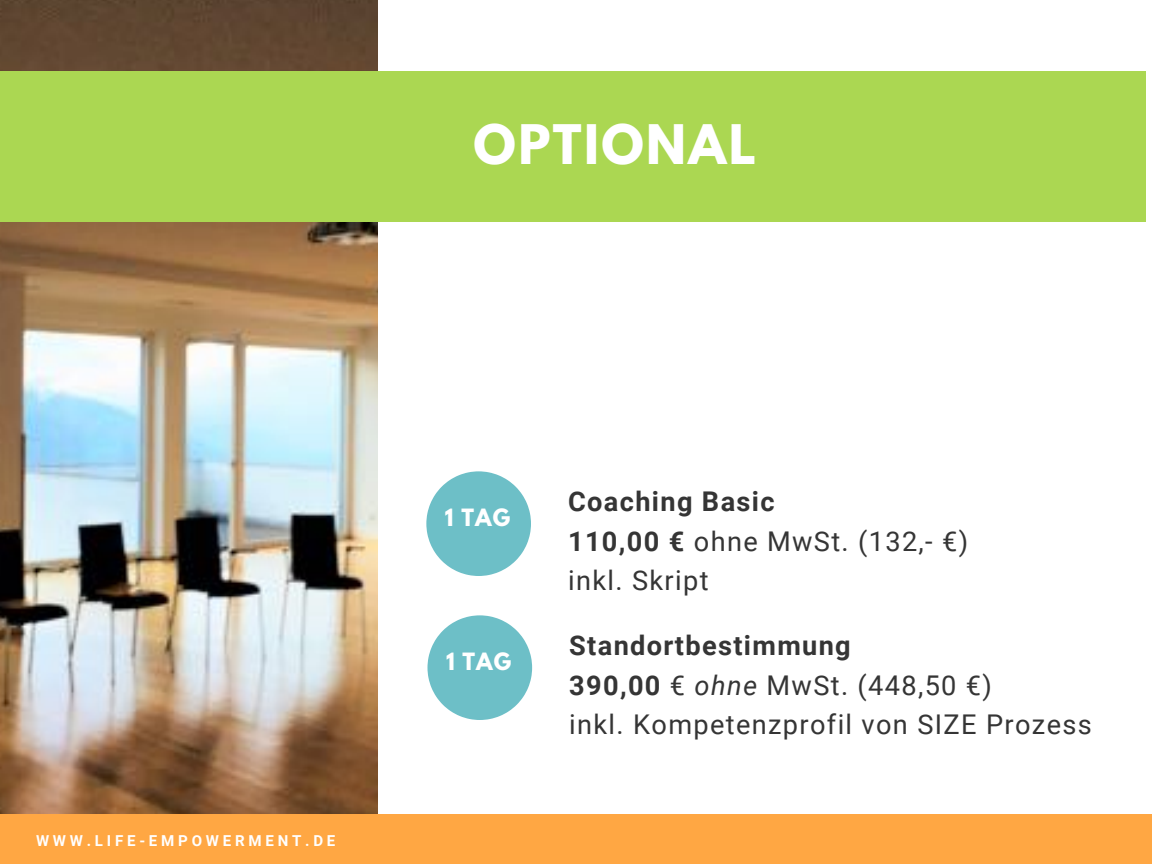
<style>
.page{position:relative;width:1152px;height:864px;background:#fff}
.page>*{position:absolute;margin:0;border:0;box-sizing:border-box;transform-origin:0 0}
.t1{font:700 48.3px "League Spartan";letter-spacing:.05em;color:#fff}
.t2{font:27.15px/39.3px "Roboto";letter-spacing:.05em;color:#353535}
.t3{font:700 21.15px "League Spartan";letter-spacing:.05em;color:#fff}
.t4{font:700 15.15px "Roboto";letter-spacing:.25em;color:#fff}
.s1{font-weight:700}
.s2{font-style:italic}
</style>
<div class="page">
<img style="left:0;top:0;width:378px;height:814px">
<div style="left:0;top:814px;width:1152px;height:50px;background:#ffa743"></div>
<div style="left:0;top:71px;width:1145px;height:151px;background:#abd752"></div>
<svg style="left:426px;top:471px;width:105px;height:105px"></svg>
<svg style="left:428px;top:615px;width:104px;height:105px"></svg>
<h1 class="t1" style="left:474px;top:121px;width:284px">OPTIONAL</h1>
<p class="t4" style="left:36px;top:832px;width:301px">WWW.LIFE-EMPOWERMENT.DE</p>
<p class="t3" style="left:445px;top:507px;width:67px">1 TAG</p>
<p class="t3" style="left:446px;top:651px;width:67px">1 TAG</p>
<p class="t2" style="left:568px;top:482px;width:402px"><span class="s1">Coaching Basic<br>110,00 €</span> ohne MwSt. (132,- €) inkl. Skript</p>
<p class="t2" style="left:569px;top:626px;width:524px"><span class="s1">Standortbestimmung<br>390,00</span> € <span class="s2">ohne</span> MwSt. (448,50 €)<br>inkl. Kompetenzprofil von SIZE Prozess</p>
</div>
